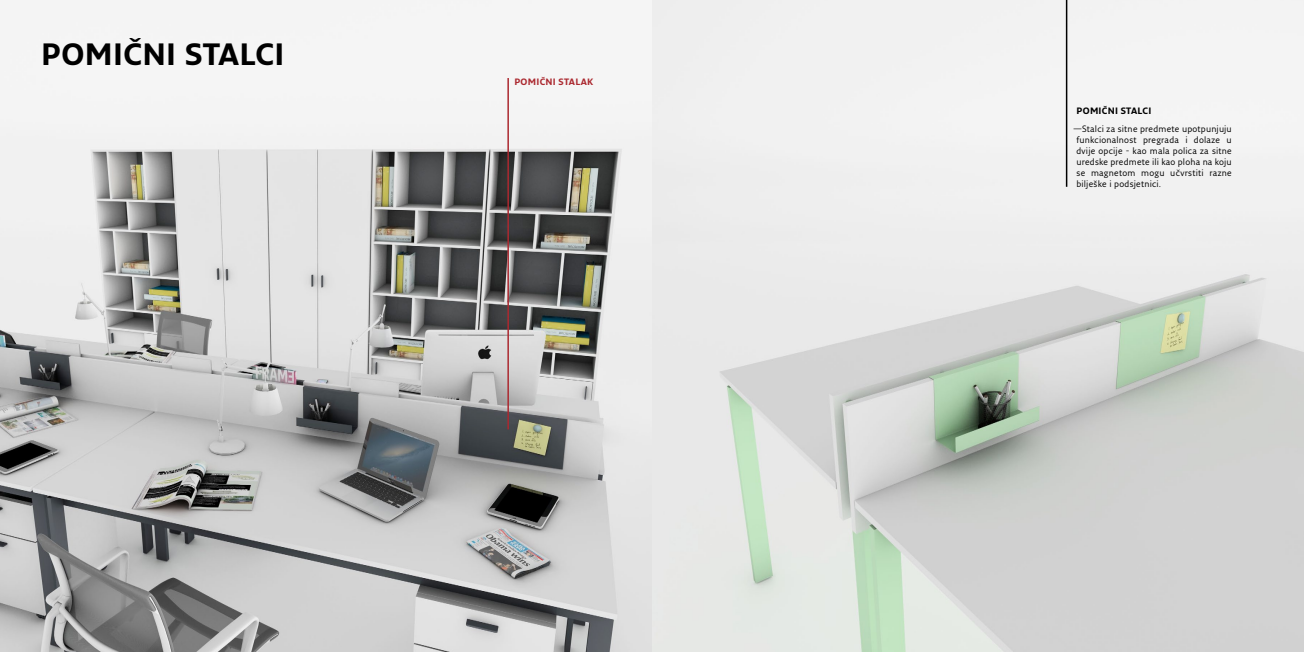
<style>
.page{position:relative;width:1304px;height:652px;background:#fff}
.page>*{position:absolute;margin:0;border:0;box-sizing:border-box;transform-origin:0 0}
.t1{font:700 30px "Fresco Sans";letter-spacing:.015em;color:#000}
.t2{font:9px/11px "Fresco Sans";letter-spacing:.025em;color:#000;text-align:justify}
.t3{font:700 9px "Fresco Sans";letter-spacing:.03em;color:#ab2930}
.t4{font:700 9px "Fresco Sans";letter-spacing:.03em;color:#000}
</style>
<div class="page">
<img style="left:0;top:0;width:1304px;height:652px">
<hr style="left:1066px;top:0;width:1px;height:187px;background:#000">
<hr style="left:507px;top:78px;width:2px;height:351px;background:#ab2930">
<h1 class="t1" style="left:41px;top:36px;width:245px">POMIČNI STALCI</h1>
<p class="t3" style="left:514px;top:76px;width:80px">POMIČNI STALAK</p>
<p class="t4" style="left:1076px;top:105px;width:76px">POMIČNI STALCI</p>
<p class="t2" style="left:1076px;top:123px;width:157px;text-indent:-3px">—Stalci za sitne predmete upotpunjuju funkcionalnost pregrada i dolaze u dvije opcije - kao mala polica za sitne uredske predmete ili kao ploha na koju se magnetom mogu učvrstiti razne bilješke i podsjetnici.</p>
</div>
